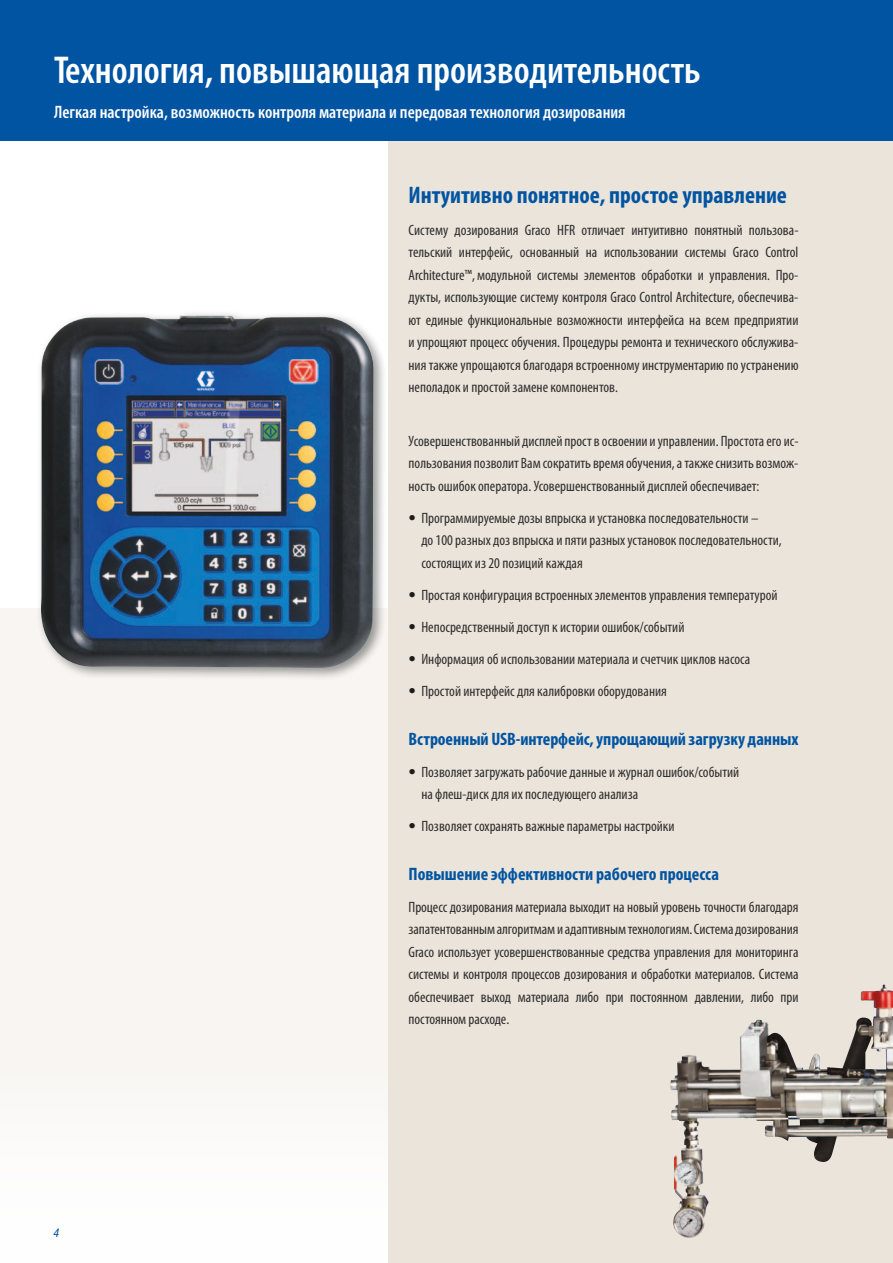
<style>
.page{position:relative;width:893px;height:1263px;background:#fff}
.page>*{position:absolute;margin:0;border:0;box-sizing:border-box;transform-origin:0 0}
.t1{font:600 condensed 39px "Myriad Pro";color:#fff}
.t2{font:700 condensed 24px "Myriad Pro";color:#0054a1}
.t3{font:700 condensed 18px "Myriad Pro";letter-spacing:-.005em;color:#0054a1}
.t4{font:600 condensed 18px "Myriad Pro";color:#fff}
.t5{font:condensed 15px/22.5px "Myriad Pro";color:#2e2d2c;text-align:justify}
.t6{font:italic condensed 12px "Helvetica Neue LT Std";color:#0054a1}
.s1{font-family:"Helvetica Neue LT Std";color:#1d1d1b}
</style>
<div class="page">
<div style="left:0;top:608px;width:893px;height:655px;background:#f8f5f2"></div>
<div style="left:388px;top:89px;width:505px;height:1174px;background:#eae4db"></div>
<div style="left:0;top:0;width:893px;height:140px;background:#0054a1"></div>
<img style="left:670px;top:985px;width:213px;height:253px">
<div style="left:36px;top:310px;width:351px;height:371px;background:#1d1d1b;opacity:.45"></div>
<img style="left:38px;top:315px;width:336px;height:353px">
<h1 class="t1" style="left:54px;top:49px;width:648px">Технология, повышающая производительность</h1>
<p class="t4" style="left:54px;top:102px;width:573px">Легкая настройка, возможность контроля материала и передовая технология дозирования</p>
<h2 class="t2" style="left:409px;top:180px;width:380px">Интуитивно понятное, простое управление</h2>
<p class="t5" style="left:409px;top:218px;width:391px">Систему дозирования Graco HFR отличает интуитивно понятный пользова&shy;тельский интерфейс, основанный на использовании системы Graco Control Architecture™, модульной системы элементов обработки и управления. Про&shy;дукты, использующие систему контроля Graco Control Architecture, обеспечива&shy;ют единые функциональные возможности интерфейса на всем предприятии и упрощяют процесс обучения. Процедуры ремонта и технического обслужива&shy;ния также упрощаются благодаря встроенному инструментарию по устранению неполадок и простой замене компонентов.</p>
<p class="t6" style="left:53px;top:1226px;width:7px">4</p>
<p class="t5" style="left:409px;top:429px;width:391px">Усовершенствованный дисплей прост в освоении и управлении. Простота его ис&shy;пользования позволит Вам сократить время обучения, а также снизить возмож&shy;ность ошибок оператора. Усовершенствованный дисплей обеспечивает:</p>
<p class="t5" style="left:421px;top:506px;width:362px;text-align:left;text-indent:-13px"><span class="s1">•</span> Программируемые дозы впрыска и установка последовательности –<br>до 100 разных доз впрыска и пяти разных установок последовательности, состоящих из 20 позиций каждая</p>
<p class="t5" style="left:409px;top:583px;width:370px"><span class="s1">•</span> Простая конфигурация встроенных элементов управления температурой</p>
<p class="t5" style="left:409px;top:615px;width:277px"><span class="s1">•</span> Непосредственный доступ к истории ошибок/событий</p>
<p class="t5" style="left:409px;top:647px;width:343px"><span class="s1">•</span> Информация об использовании материала и счетчик циклов насоса</p>
<p class="t5" style="left:409px;top:679px;width:260px"><span class="s1">•</span> Простой интерфейс для калибровки оборудования</p>
<p class="t3" style="left:409px;top:727px;width:391px">Встроенный USB-интерфейс, упрощающий загрузку данных</p>
<p class="t5" style="left:421px;top:760px;width:319px;text-indent:-13px"><span class="s1">•</span> Позволяет загружать рабочие данные и журнал ошибок/событий на флеш-диск для их последующего анализа</p>
<p class="t5" style="left:409px;top:814px;width:267px"><span class="s1">•</span> Позволяет сохранять важные параметры настройки</p>
<p class="t3" style="left:409px;top:863px;width:312px">Повышение эффективности рабочего процесса</p>
<p class="t5" style="left:409px;top:895px;width:391px">Процесс дозирования материала выходит на новый уровень точности благодаря запатентованным алгоритмам и адаптивным технологиям. Система дозирования Graco использует усовершенствованные средства управления для мониторинга системы и контроля процессов дозирования и обработки материалов. Система обеспечивает выход материала либо при постоянном давлении, либо при постоянном расходе.</p>
</div>
